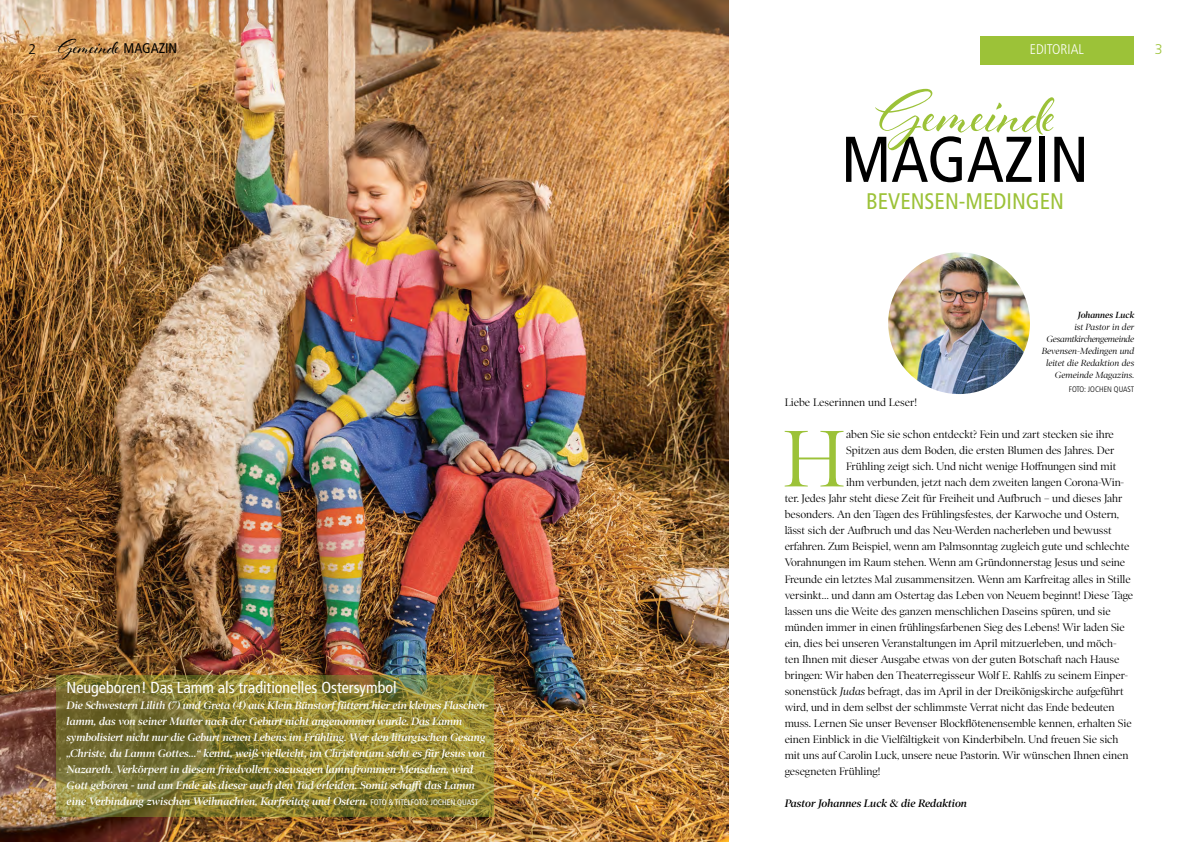
<style>
.page{position:relative;width:1191px;height:842px;background:#fff}
.page>*{position:absolute;margin:0;border:0;box-sizing:border-box;transform-origin:0 0}
.t1{font:81.1px "Poynter OS Disp";color:#9cc238}
.t2{font:64.6px "Al Fresco";letter-spacing:.005em;color:#9cc238}
.t3{font:condensed 64.6px "Frutiger LT Std";color:#000}
.t4{font:condensed 22.6px "Frutiger LT Std";color:#9cc238}
.t5{font:22px "Al Fresco";letter-spacing:.005em;color:#000}
.t6{font:condensed 16px "Frutiger LT Std";color:#fff}
.t7{font:300 condensed 14px "Frutiger LT Std";color:#fff}
.t8{font:300 14px "Frutiger LT Std";color:#9cc238}
.t9{font:11px "Poynter OS Disp";letter-spacing:-.005em;color:#000}
.t10{font:italic 600 11px/16px "Poynter OS Disp";color:#fff}
.t11{font:italic 600 11px "Poynter OS Disp";color:#000}
.t12{font:italic 9px/12px "Poynter OS Disp";color:#000;text-align:right}
.t13{font:italic 600 9px "Poynter OS Disp";color:#000}
.t14{font:300 condensed 8px "Frutiger LT Std";color:#000}
.s1{font-family:"Frutiger LT Std";font-weight:300;font-size:14px}
.s2{font-family:"Frutiger LT Std";font-stretch:condensed;font-size:14px}
.s3{font-family:"Frutiger LT Std";font-weight:400;font-style:normal;font-stretch:condensed;font-size:8px}
.s4{font-style:italic}
</style>
<div class="page">
<img style="left:0;top:0;width:729px;height:842px">
<svg style="left:57px;top:675px;width:437px;height:142px;background:#887e33"></svg>
<div style="left:980px;top:36px;width:153px;height:28px;background:#9cc238"></div>
<img style="left:888px;top:252px;width:142px;height:142px;border-radius:71px">
<h3 class="t5" style="left:28px;top:33px;width:150px"><span class="s1">2</span> Gemeinde <span class="s2">MAGAZIN</span></h3>
<h3 class="t6" style="left:67px;top:678px;width:331px">Neugeboren! Das Lamm als traditionelles Ostersymbol</h3>
<p class="t10" style="left:67px;top:698px;width:423px">Die Schwestern Lilith (7) und Greta (4) aus Klein Bünstorf füttern hier ein kleines Flaschen&shy;lamm, das von seiner Mutter nach der Geburt nicht angenommen wurde. Das Lamm symbolisiert nicht nur die Geburt neuen Lebens im Frühling. Wer den liturgischen Gesang „Christe, du Lamm Gottes…“ kennt, weiß vielleicht, im Christentum steht es für Jesus von Nazareth. Verkörpert in diesem friedvollen, sozusagen lammfrommen Menschen, wird Gott geboren - und am Ende als dieser auch den Tod erleiden. Somit schafft das Lamm eine Verbindung zwischen Weihnachten, Karfreitag und Ostern. <span class="s3">FOTO &amp; TITELFOTO: JOCHEN QUAST</span></p>
<p class="t7" style="left:1029px;top:41px;width:56px">EDITORIAL</p>
<h2 class="t2" style="left:875px;top:71px;width:181px">Gemeinde</h2>
<h2 class="t3" style="left:841px;top:122px;width:249px">MAGAZIN</h2>
<h3 class="t4" style="left:866px;top:188px;width:199px">BEVENSEN-MEDINGEN</h3>
<p class="t8" style="left:1154px;top:41px;width:9px">3</p>
<p class="t9" style="left:784px;top:396px;width:134px">Liebe Leserinnen und Leser!</p>
<p class="t13" style="left:1077px;top:310px;width:58px">Johannes Luck</p>
<p class="t12" style="left:1041px;top:321px;width:94px">ist Pastor in der<br>Gesamtkirchengemeinde<br>Bevensen-Medingen und leitet die Redaktion des<br>Gemeinde Magazins.</p>
<p class="t14" style="left:1068px;top:385px;width:67px">FOTO: JOCHEN QUAST</p>
<h1 class="t1" style="left:783px;top:414px;width:64px">H</h1>
<p class="t9" style="left:846px;top:429px;width:269px">aben Sie sie schon entdeckt? Fein und zart stecken sie ihre</p>
<p class="t9" style="left:846px;top:445px;width:270px">Spitzen aus dem Boden, die ersten Blumen des Jahres. Der</p>
<p class="t9" style="left:846px;top:461px;width:272px">Frühling zeigt sich. Und nicht wenige Hoffnungen sind mit</p>
<p class="t9" style="left:846px;top:477px;width:280px">ihm verbunden, jetzt nach dem zweiten langen Corona-Win-</p>
<p class="t9" style="left:784px;top:493px;width:339px">ter. Jedes Jahr steht diese Zeit für Freiheit und Aufbruch – und dieses Jahr</p>
<p class="t9" style="left:784px;top:509px;width:336px">besonders. An den Tagen des Frühlingsfestes, der Karwoche und Ostern,</p>
<p class="t9" style="left:784px;top:525px;width:328px">lässt sich der Aufbruch und das Neu-Werden nacherleben und bewusst</p>
<p class="t9" style="left:784px;top:541px;width:346px">erfahren. Zum Beispiel, wenn am Palmsonntag zugleich gute und schlechte</p>
<p class="t9" style="left:784px;top:557px;width:342px">Vorahnungen im Raum stehen. Wenn am Gründonnerstag Jesus und seine</p>
<p class="t9" style="left:784px;top:573px;width:347px">Freunde ein letztes Mal zusammensitzen. Wenn am Karfreitag alles in Stille</p>
<p class="t9" style="left:784px;top:589px;width:350px">versinkt… und dann am Ostertag das Leben von Neuem beginnt! Diese Tage</p>
<p class="t9" style="left:784px;top:605px;width:327px">lassen uns die Weite des ganzen menschlichen Daseins spüren, und sie</p>
<p class="t9" style="left:784px;top:621px;width:342px">münden immer in einen frühlingsfarbenen Sieg des Lebens! Wir laden Sie</p>
<p class="t9" style="left:784px;top:637px;width:333px">ein, dies bei unseren Veranstaltungen im April mitzuerleben, und möch-</p>
<p class="t9" style="left:784px;top:653px;width:336px">ten Ihnen mit dieser Ausgabe etwas von der guten Botschaft nach Hause</p>
<p class="t9" style="left:784px;top:669px;width:345px">bringen: Wir haben den Theaterregisseur Wolf E. Rahlfs zu seinem Einper-</p>
<p class="t9" style="left:784px;top:685px;width:341px">sonenstück <span class="s4">Judas</span> befragt, das im April in der Dreikönigskirche aufgeführt</p>
<p class="t9" style="left:784px;top:701px;width:331px">wird, und in dem selbst der schlimmste Verrat nicht das Ende bedeuten</p>
<p class="t9" style="left:784px;top:717px;width:348px">muss. Lernen Sie unser Bevenser Blockflötenensemble kennen, erhalten Sie</p>
<p class="t9" style="left:784px;top:733px;width:335px">einen Einblick in die Vielfältigkeit von Kinderbibeln. Und freuen Sie sich</p>
<p class="t9" style="left:784px;top:749px;width:345px">mit uns auf Carolin Luck, unsere neue Pastorin. Wir wünschen Ihnen einen</p>
<p class="t9" style="left:784px;top:765px;width:97px">gesegneten Frühling!</p>
<p class="t11" style="left:784px;top:797px;width:184px">Pastor Johannes Luck &amp; die Redaktion</p>
</div>
